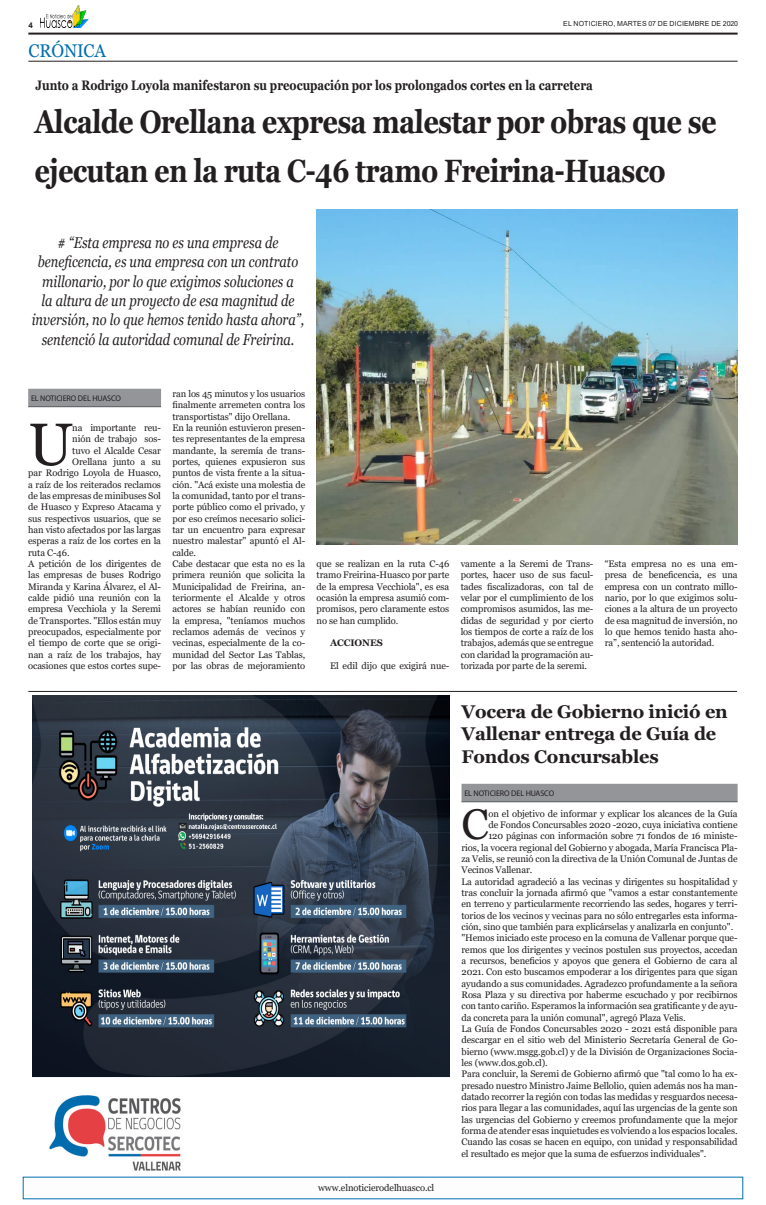
<style>
.page{position:relative;width:766px;height:1205px;background:#fff}
.page>*{position:absolute;margin:0;border:0;box-sizing:border-box;transform-origin:0 0}
.Primer_párrafo{font:59.6px "Georgia";color:#231f20}
.Primer_párrafo-2{font:42.9px "Georgia";color:#231f20}
.t1{font:700 32.3px/49px "Georgia";letter-spacing:-.02em;color:#231f20;scale:.83 1}
.t2{font:700 18.4px/22.2px "Georgia";letter-spacing:-.01em;color:#231f20}
.Primer_párrafo-3{font:18.4px "Georgia";letter-spacing:-.005em;color:#006eaf;scale:.93 1}
.t3{font:italic 15.7px/19.4px "Georgia";color:#231f20;text-align:center;scale:.82 1}
.t4{font:700 13.7px "Georgia";color:#231f20;scale:.82 1}
.Primer_párrafo-4{font:9.5px/11.3px "Georgia";letter-spacing:-.01em;color:#231f20;text-align:justify}
.Primer_párrafo-5{font:700 9.5px "Georgia";letter-spacing:-.01em;color:#231f20}
.Firma_noticias{font:8.2px "Myriad Pro";letter-spacing:-.01em;color:#231f20}
.t5{font:700 8px "Arial";color:#231f20}
.t6{font:7px "Arial";letter-spacing:.015em;color:#231f20}
</style>
<div class="page">
<hr style="left:28px;top:33px;width:709px;height:2px;background:#231f20">
<hr style="left:28px;top:61px;width:709px;height:1px;background:#231f20">
<hr style="left:28px;top:691px;width:708px;height:1px;background:#231f20">
<div style="left:461px;top:784px;width:276px;height:18px;background:#939598"></div>
<hr style="left:461px;top:801px;width:276px;height:1px;background:#57585a">
<img style="left:33px;top:695px;width:416px;height:476px">
<div style="left:28px;top:389px;width:133px;height:18px;background:#939598"></div>
<hr style="left:28px;top:406px;width:133px;height:1px;background:#57585a">
<svg style="left:32px;top:5px;width:686px;height:403px"></svg>
<img style="left:316px;top:210px;width:420px;height:335px">
<p class="t5" style="left:28px;top:20px;width:6px">4</p>
<p class="Primer_párrafo-3" style="left:29px;top:39px;width:85px">CRÓNICA</p>
<p class="t6" style="left:563px;top:19px;width:176px">EL NOTICIERO, MARTES 07 DE DICIEMBRE DE 2020</p>
<p class="t4" style="left:35px;top:76px;width:681px">Junto a Rodrigo Loyola manifestaron su preocupación por los prolongados cortes en la carretera</p>
<p class="t1" style="left:34px;top:97px;width:823px">Alcalde Orellana expresa malestar por obras que se ejecutan en la ruta C-46 tramo Freirina-Huasco</p>
<p class="t3" style="left:32px;top:233px;width:334px"># “Esta empresa no es una empresa de beneficencia, es una empresa con un contrato millonario, por lo que exigimos soluciones a<br>la altura de un proyecto de esa magnitud de inversión, no lo que hemos tenido hasta ahora”, sentenció la autoridad comunal de Freirina.</p>
<p class="Firma_noticias" style="left:31px;top:393px;width:91px">EL NOTICIERO DEL HUASCO</p>
<p class="Primer_párrafo" style="left:28px;top:408px;width:46px">U</p>
<p class="Primer_párrafo-4" style="left:72px;top:422px;width:90px">na importante reu-</p>
<p class="Primer_párrafo-4" style="left:72px;top:433px;width:90px">nión de trabajo sos-</p>
<p class="Primer_párrafo-4" style="left:72px;top:445px;width:90px">tuvo el Alcalde Cesar</p>
<p class="Primer_párrafo-4" style="left:72px;top:456px;width:90px">Orellana junto a su</p>
<p class="Primer_párrafo-4" style="left:28px;top:467px;width:134px">par Rodrigo Loyola de Huasco,</p>
<p class="Primer_párrafo-4" style="left:28px;top:479px;width:134px">a raíz de los reiterados reclamos</p>
<p class="Primer_párrafo-4" style="left:28px;top:490px;width:134px">de las empresas de minibuses Sol</p>
<p class="Primer_párrafo-4" style="left:28px;top:502px;width:134px">de Huasco y Expreso Atacama y</p>
<p class="Primer_párrafo-4" style="left:28px;top:513px;width:134px">sus respectivos usuarios, que se</p>
<p class="Primer_párrafo-4" style="left:28px;top:524px;width:134px">han visto afectados por las largas</p>
<p class="Primer_párrafo-4" style="left:28px;top:536px;width:134px">esperas a raíz de los cortes en la</p>
<p class="Primer_párrafo-4" style="left:28px;top:547px;width:43px">ruta C-46.</p>
<p class="Primer_párrafo-4" style="left:28px;top:558px;width:134px">A petición de los dirigentes de las empresas de buses Rodrigo Miranda y Karina Álvarez, el Al&shy;calde pidió una reunión con la empresa Vecchiola y la Seremi de Transportes. "Ellos están muy preocupados, especialmente por el tiempo de corte que se origi&shy;nan a raíz de los trabajos, hay ocasiones que estos cortes supe-</p>
<p class="Primer_párrafo-4" style="left:172px;top:388px;width:134px">ran los 45 minutos y los usuarios finalmente arremeten contra los transportistas" dijo Orellana.</p>
<p class="Primer_párrafo-4" style="left:172px;top:422px;width:134px">En la reunión estuvieron presen&shy;tes representantes de la empresa mandante, la seremía de trans&shy;portes, quienes expusieron sus puntos de vista frente a la situa&shy;ción. "Acá existe una molestia de la comunidad, tanto por el trans&shy;porte público como el privado, y por eso creímos necesario solici&shy;tar un encuentro para expresar nuestro malestar" apuntó el Al&shy;calde.</p>
<p class="Primer_párrafo-4" style="left:172px;top:558px;width:134px">Cabe destacar que esta no es la primera reunión que solicita la Municipalidad de Freirina, an&shy;teriormente el Alcalde y otros actores se habían reunido con la empresa, "teníamos muchos reclamos además de vecinos y vecinas, especialmente de la co&shy;munidad del Sector Las Tablas, por las obras de mejoramiento</p>
<p class="Primer_párrafo-4" style="left:316px;top:558px;width:134px">que se realizan en la ruta C-46 tramo Freirina-Huasco por parte de la empresa Vecchiola", es esa ocasión la empresa asumió com&shy;promisos, pero claramente estos no se han cumplido.</p>
<p class="Primer_párrafo-5" style="left:330px;top:637px;width:54px">ACCIONES</p>
<p class="Primer_párrafo-4" style="left:330px;top:660px;width:121px">El edil dijo que exigirá nue-</p>
<p class="Primer_párrafo-4" style="left:460px;top:558px;width:134px">vamente a la Seremi de Trans&shy;portes, hacer uso de sus facul&shy;tades fiscalizadoras, con tal de velar por el cumplimiento de los compromisos asumidos, las me&shy;didas de seguridad y por cierto los tiempos de corte a raíz de los trabajos, además que se entregue con claridad la programación au&shy;torizada por parte de la seremi.</p>
<p class="Primer_párrafo-4" style="left:604px;top:558px;width:134px">“Esta empresa no es una em&shy;presa de beneficencia, es una empresa con un contrato millo&shy;nario, por lo que exigimos solu&shy;ciones a la altura de un proyecto de esa magnitud de inversión, no lo que hemos tenido hasta aho&shy;ra”, sentenció la autoridad.</p>
<p class="Primer_párrafo-4" style="left:318px;top:1182px;width:118px">www.elnoticierodelhuasco.cl</p>
<p class="t2" style="left:461px;top:701px;width:268px">Vocera de Gobierno inició en<br>Vallenar entrega de Guía de<br>Fondos Concursables</p>
<p class="Firma_noticias" style="left:464px;top:788px;width:91px">EL NOTICIERO DEL HUASCO</p>
<p class="Primer_párrafo-2" style="left:461px;top:798px;width:29px">C</p>
<p class="Primer_párrafo-4" style="left:488px;top:808px;width:251px">on el objetivo de informar y explicar los alcances de la Guía</p>
<p class="Primer_párrafo-4" style="left:488px;top:819px;width:251px">de Fondos Concursables 2020 -2020, cuya iniciativa contiene</p>
<p class="Primer_párrafo-4" style="left:488px;top:830px;width:251px">120 páginas con información sobre 71 fondos de 16 ministe-</p>
<p class="Primer_párrafo-4" style="left:461px;top:842px;width:277px">rios, la vocera regional del Gobierno y abogada, María Francisca Pla-</p>
<p class="Primer_párrafo-4" style="left:461px;top:853px;width:277px">za Velis, se reunió con la directiva de la Unión Comunal de Juntas de</p>
<p class="Primer_párrafo-4" style="left:461px;top:864px;width:72px">Vecinos Vallenar.</p>
<p class="Primer_párrafo-4" style="left:461px;top:876px;width:277px">La autoridad agradeció a las vecinas y dirigentes su hospitalidad y tras concluir la jornada afirmó que "vamos a estar constantemente en terreno y particularmente recorriendo las sedes, hogares y terri&shy;torios de los vecinos y vecinas para no sólo entregarles esta informa&shy;ción, sino que también para explicárselas y analizarla en conjunto".</p>
<p class="Primer_párrafo-4" style="left:461px;top:932px;width:277px">"Hemos iniciado este proceso en la comuna de Vallenar porque que&shy;remos que los dirigentes y vecinos postulen sus proyectos, accedan a recursos, beneficios y apoyos que genera el Gobierno de cara al 2021. Con esto buscamos empoderar a los dirigentes para que sigan ayudando a sus comunidades. Agradezco profundamente a la señora Rosa Plaza y su directiva por haberme escuchado y por recibirnos con tanto cariño. Esperamos la información sea gratificante y de ayu&shy;da concreta para la unión comunal", agregó Plaza Velis.</p>
<p class="Primer_párrafo-4" style="left:461px;top:1023px;width:277px">La Guía de Fondos Concursables 2020 - 2021 está disponible para descargar en el sitio web del Ministerio Secretaría General de Go&shy;bierno (www.msgg.gob.cl) y de la División de Organizaciones Socia&shy;les (www.dos.gob.cl).</p>
<p class="Primer_párrafo-4" style="left:461px;top:1068px;width:277px">Para concluir, la Seremi de Gobierno afirmó que "tal como lo ha ex&shy;presado nuestro Ministro Jaime Bellolio, quien además nos ha man&shy;datado recorrer la región con todas las medidas y resguardos necesa&shy;rios para llegar a las comunidades, aquí las urgencias de la gente son las urgencias del Gobierno y creemos profundamente que la mejor forma de atender esas inquietudes es volviendo a los espacios locales.<br>Cuando las cosas se hacen en equipo, con unidad y responsabilidad el resultado es mejor que la suma de esfuerzos individuales".</p>
</div>
